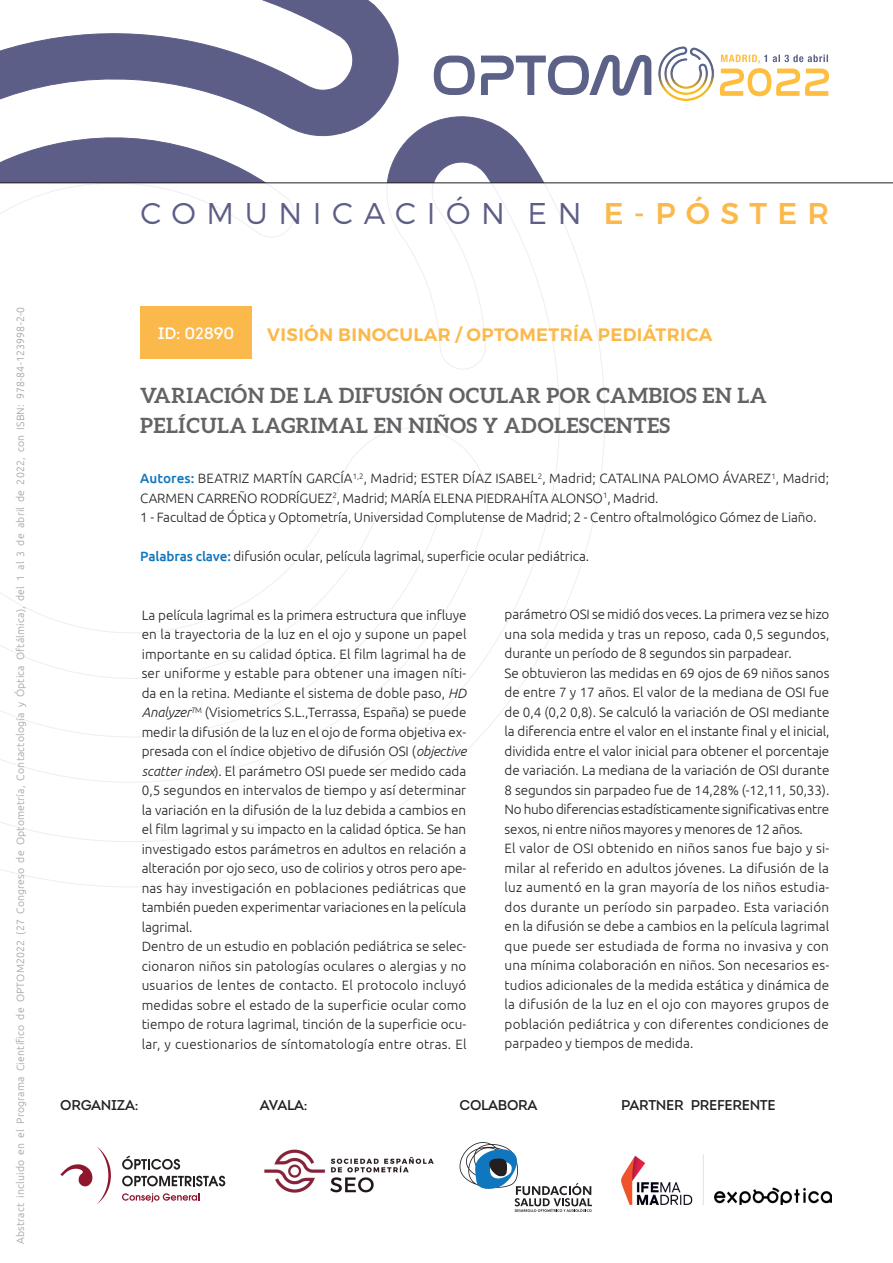
<style>
.page{position:relative;width:893px;height:1263px;background:#fff}
.page>*{position:absolute;margin:0;border:0;box-sizing:border-box;transform-origin:0 0}
.t1{font:300 30px "Montserrat";letter-spacing:.355em;color:#5d5e87}
.t2{font:700 21px/30px "Aleo";letter-spacing:.02em;color:#636366}
.t3{font:600 18px "Montserrat";letter-spacing:.02em;color:#fcb94b}
.t4{font:16.5px "Intro";letter-spacing:-.01em;color:#fff}
.t5{font:14.1px "Intro";letter-spacing:-.02em;color:#231f20}
.t6{font:300 13.5px/19.5px "Ubuntu";color:#231f20}
.t7{font:300 10.5px "Ubuntu";letter-spacing:.02em;color:#9d9fa2}
.s1{font-weight:500;color:#fcb94b}
.s2{font-weight:500;color:#1076bd}
.s3{font-style:italic}
</style>
<div class="page">
<svg style="left:0;top:0;width:609px;height:183px"></svg>
<svg style="left:0;top:184px;width:605px;height:703px"></svg>
<img style="left:651px;top:46px;width:63px;height:55px">
<svg style="left:434px;top:55px;width:217px;height:41px"></svg>
<svg style="left:720px;top:55px;width:109px;height:41px"></svg>
<hr style="left:0;top:183px;width:893px;height:1px;background:#231f20">
<svg style="left:122px;top:1155px;width:58px;height:14px"></svg>
<svg style="left:122px;top:1176px;width:103px;height:10px"></svg>
<svg style="left:122px;top:1193px;width:77px;height:9px"></svg>
<svg style="left:60px;top:1146px;width:51px;height:58px"></svg>
<img style="left:264px;top:1149px;width:170px;height:44px">
<svg style="left:460px;top:1142px;width:132px;height:70px"></svg>
<img style="left:621px;top:1154px;width:211px;height:51px">
<div style="left:140px;top:306px;width:112px;height:53px;background:#fcb94b"></div>
<p class="t7" style="left:14px;top:1244px;width:938px;rotate:-90deg">Abstract incluido en el Programa Científico de OPTOM2022 (27 Congreso de Optometría, Contactología y Óptica Oftálmica), del 1 al 3 de abril de 2022, con ISBN: 978-84-123998-2-0</p>
<h1 class="t1" style="left:140px;top:195px;width:690px">COMUNICACIÓN EN <span class="s1">E-PÓSTER</span></h1>
<p class="t4" style="left:158px;top:322px;width:78px">ID: 02890</p>
<h3 class="t3" style="left:267px;top:324px;width:447px">VISIÓN BINOCULAR / OPTOMETRÍA PEDIÁTRICA</h3>
<h2 class="t2" style="left:140px;top:380px;width:628px">VARIACIÓN DE LA DIFUSIÓN OCULAR POR CAMBIOS EN LA<br>PELÍCULA LAGRIMAL EN NIÑOS Y ADOLESCENTES</h2>
<p class="t6" style="left:140px;top:468px;width:690px"><span class="s2">Autores:</span> BEATRIZ MARTÍN GARCÍA<sup>1,2</sup>, Madrid; ESTER DÍAZ ISABEL<sup>2</sup>, Madrid; CATALINA PALOMO ÁVAREZ<sup>1</sup>, Madrid;<br>CARMEN CARREÑO RODRÍGUEZ<sup>2</sup>, Madrid; MARÍA ELENA PIEDRAHÍTA ALONSO<sup>1</sup>, Madrid.<br>1 - Facultad de Óptica y Optometría, Universidad Complutense de Madrid; 2 - Centro oftalmológico Gómez de Liaño.</p>
<p class="t6" style="left:140px;top:546px;width:450px"><span class="s2">Palabras clave:</span> difusión ocular, película lagrimal, superficie ocular pediátrica.</p>
<p class="t6" style="left:142px;top:605px;width:326px">La película lagrimal es la primera estructura que influye en la trayectoria de la luz en el ojo y supone un papel importante en su calidad óptica. El film lagrimal ha de ser uniforme y estable para obtener una imagen níti&shy;da en la retina. Mediante el sistema de doble paso, <span class="s3">HD Analyzer</span><sup>T</sup><sup>M</sup> (Visiometrics S.L.,Terrassa, España) se puede medir la difusión de la luz en el ojo de forma objetiva ex&shy;presada con el índice objetivo de difusión OSI (<span class="s3">objective scatter index</span>). El parámetro OSI puede ser medido cada 0,5 segundos en intervalos de tiempo y así determinar la variación en la difusión de la luz debida a cambios en el film lagrimal y su impacto en la calidad óptica. Se han investigado estos parámetros en adultos en relación a alteración por ojo seco, uso de colirios y otros pero ape&shy;nas hay investigación en poblaciones pediátricas que también pueden experimentar variaciones en la película lagrimal.<br>Dentro de un estudio en población pediátrica se selec&shy;cionaron niños sin patologías oculares o alergias y no usuarios de lentes de contacto. El protocolo incluyó medidas sobre el estado de la superficie ocular como tiempo de rotura lagrimal, tinción de la superficie ocu&shy;lar, y cuestionarios de síntomatología entre otras. El</p>
<p class="t6" style="left:505px;top:605px;width:326px">parámetro OSI se midió dos veces. La primera vez se hizo una sola medida y tras un reposo, cada 0,5 segundos, durante un período de 8 segundos sin parpadear.<br>Se obtuvieron las medidas en 69 ojos de 69 niños sanos de entre 7 y 17 años. El valor de la mediana de OSI fue de 0,4 (0,2 0,8). Se calculó la variación de OSI mediante la diferencia entre el valor en el instante final y el inicial, dividida entre el valor inicial para obtener el porcentaje de variación. La mediana de la variación de OSI durante 8 segundos sin parpadeo fue de 14,28% (-12,11, 50,33).<br>No hubo diferencias estadísticamente significativas entre sexos, ni entre niños mayores y menores de 12 años.<br>El valor de OSI obtenido en niños sanos fue bajo y si&shy;milar al referido en adultos jóvenes. La difusión de la luz aumentó en la gran mayoría de los niños estudia&shy;dos durante un período sin parpadeo. Esta variación en la difusión se debe a cambios en la película lagrimal que puede ser estudiada de forma no invasiva y con una mínima colaboración en niños. Son necesarios es&shy;tudios adicionales de la medida estática y dinámica de la difusión de la luz en el ojo con mayores grupos de población pediátrica y con diferentes condiciones de parpadeo y tiempos de medida.</p>
<p class="t5" style="left:60px;top:1096px;width:80px">ORGANIZA:</p>
<p class="t5" style="left:260px;top:1096px;width:49px">AVALA:</p>
<p class="t5" style="left:460px;top:1096px;width:21px">COLA</p>
<p class="t5" style="left:498px;top:1096px;width:21px">BORA</p>
<p class="t5" style="left:621px;top:1096px;width:156px">PARTNER PREFERENTE</p>
</div>
